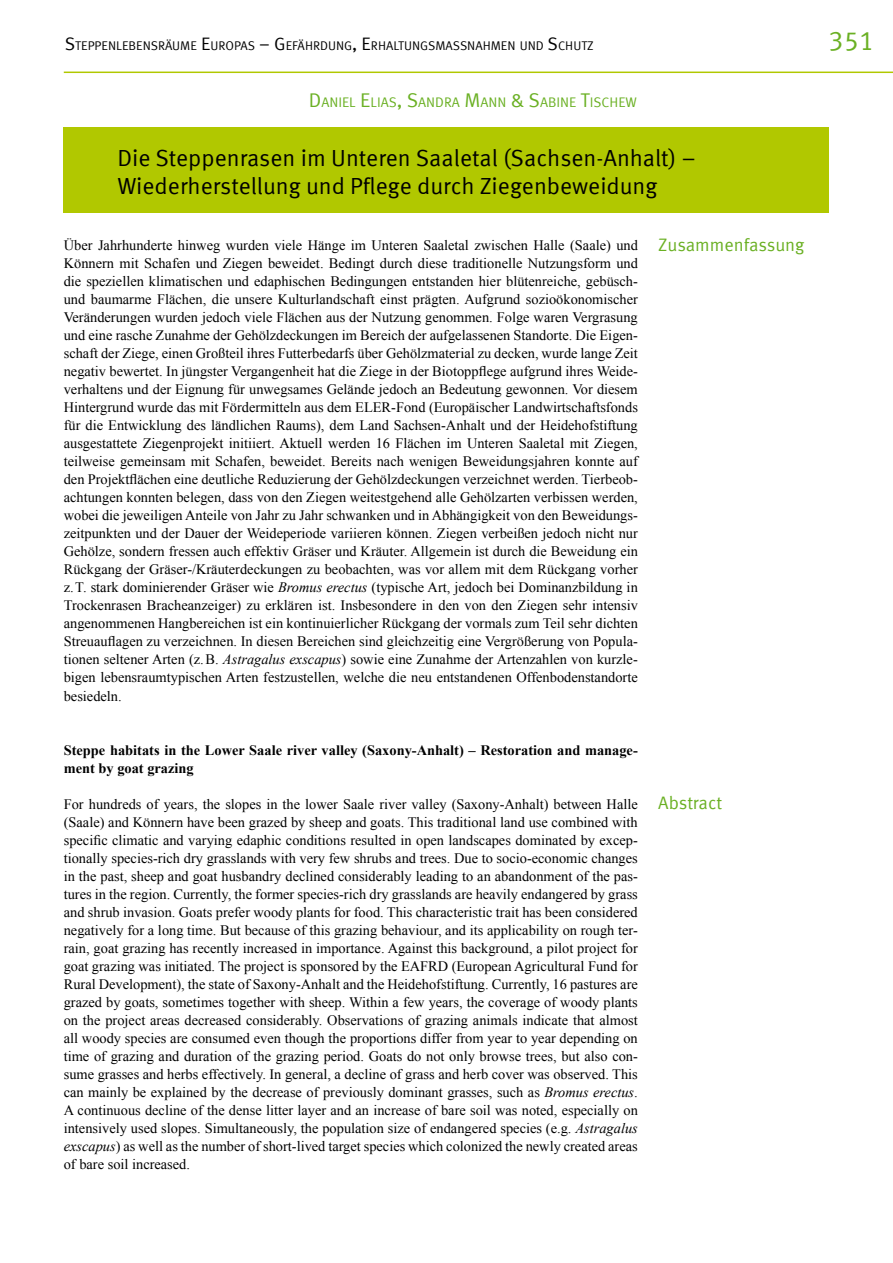
<style>
.page{position:relative;width:893px;height:1263px;background:#fff}
.page>*{position:absolute;margin:0;border:0;box-sizing:border-box;transform-origin:0 0}
.t1{font:27px "Meta Offc Pro Norm";color:#6ab023}
.t2{font:23.25px/27.9px "Meta Offc Pro Norm";color:#000}
.t3{font:18px "Meta Offc Pro Norm";letter-spacing:-.005em;color:#6ab023}
.t4{font:14.4px/18px "Times New Roman";color:#000;text-align:justify}
.t5{font:700 14.4px/18px "Times New Roman";color:#000}
.t6{font:13.8px "Meta Offc Pro Norm";color:#6ab023}
.t7{font:12.6px "Meta Offc Pro Norm";color:#000}
.s1{font-size:18px}
.s2{font-size:19.8px}
.s3{font-style:italic}
</style>
<div class="page">
<hr style="left:64px;top:72px;width:829px;height:1px;background:#b1c800">
<div style="left:64px;top:128px;width:765px;height:85px;background:#b1c800"></div>
<p class="t7" style="left:65px;top:36px;width:530px"><span class="s1">S</span>TEPPENLEBENSRÄUME <span class="s1">E</span>UROPAS <span class="s1">– G</span>EFÄHRDUNG<span class="s1">, E</span>RHALTUNGSMASSNAHMEN UND <span class="s1">S</span>CHUTZ</p>
<h1 class="t1" style="left:828px;top:20px;width:48px">351</h1>
<p class="t6" style="left:309px;top:91px;width:329px"><span class="s2">D</span>ANI EL <span class="s2">E</span>LIAS<span class="s2">, S</span>ANDRA <span class="s2">M</span>ANN <span class="s2">&amp; S</span>ABI NE <span class="s2">T</span>ISCHEW</p>
<h2 class="t2" style="left:117px;top:142px;width:580px">Die Steppenrasen im Unteren Saaletal (Sachsen-Anhalt) –<br>Wiederherstellung und Pflege durch Ziegenbeweidung</h2>
<p class="t4" style="left:64px;top:236px;width:576px">Über Jahrhunderte hinweg wurden viele Hänge im Unteren Saaletal zwischen Halle (Saale) und Könnern mit Schafen und Ziegen beweidet. Bedingt durch diese traditionelle Nutzungsform und die speziellen klimatischen und edaphischen Bedingungen entstanden hier blütenreiche, gebüsch&shy;und baumarme Flächen, die unsere Kulturlandschaft einst prägten. Aufgrund sozioökonomischer Veränderungen wurden jedoch viele Flächen aus der Nutzung genommen. Folge waren Vergrasung und eine rasche Zunahme der Gehölzdeckungen im Bereich der aufgelassenen Standorte. Die Eigen&shy;schaft der Ziege, einen Großteil ihres Futterbedarfs über Gehölzmaterial zu decken, wurde lange Zeit negativ bewertet. In jüngster Vergangenheit hat die Ziege in der Biotoppflege aufgrund ihres Weide&shy;verhaltens und der Eignung für unwegsames Gelände jedoch an Bedeutung gewonnen. Vor diesem Hintergrund wurde das mit Fördermitteln aus dem ELER-Fond (Europäischer Landwirtschaftsfonds für die Entwicklung des ländlichen Raums), dem Land Sachsen-Anhalt und der Heidehofstiftung ausgestattete Ziegenprojekt initiiert. Aktuell werden 16 Flächen im Unteren Saaletal mit Ziegen, teilweise gemeinsam mit Schafen, beweidet. Bereits nach wenigen Beweidungsjahren konnte auf den Projektflächen eine deutliche Reduzierung der Gehölzdeckungen verzeichnet werden. Tierbeob&shy;achtungen konnten belegen, dass von den Ziegen weitestgehend alle Gehölzarten verbissen werden, wobei die jeweiligen Anteile von Jahr zu Jahr schwanken und in Abhängigkeit von den Beweidungs&shy;zeitpunkten und der Dauer der Weideperiode variieren können. Ziegen verbeißen jedoch nicht nur Gehölze, sondern fressen auch effektiv Gräser und Kräuter. Allgemein ist durch die Beweidung ein Rückgang der Gräser-/Kräuterdeckungen zu beobachten, was vor allem mit dem Rückgang vorher z.T. stark dominierender Gräser wie <span class="s3">Bromus erectus</span> (typische Art, jedoch bei Dominanzbildung in Trockenrasen Bracheanzeiger) zu erklären ist. Insbesondere in den von den Ziegen sehr intensiv angenommenen Hangbereichen ist ein kontinuierlicher Rückgang der vormals zum Teil sehr dichten Streuauflagen zu verzeichnen. In diesen Bereichen sind gleichzeitig eine Vergrößerung von Popula&shy;tionen seltener Arten (z.B. <span class="s3">Astragalus exscapus</span>) sowie eine Zunahme der Artenzahlen von kurzle&shy;bigen lebensraumtypischen Arten festzustellen, welche die neu entstandenen Offenbodenstandorte besiedeln.</p>
<p class="t5" style="left:64px;top:740px;width:576px">Steppe habitats in the Lower Saale river valley (Saxony-Anhalt) – Restoration and manage&shy;ment by goat grazing</p>
<p class="t4" style="left:64px;top:794px;width:576px">For hundreds of years, the slopes in the lower Saale river valley (Saxony-Anhalt) between Halle (Saale) and Könnern have been grazed by sheep and goats. This traditional land use combined with specific climatic and varying edaphic conditions resulted in open landscapes dominated by excep&shy;tionally species-rich dry grasslands with very few shrubs and trees. Due to socio-economic changes in the past, sheep and goat husbandry declined considerably leading to an abandonment of the pas&shy;tures in the region. Currently, the former species-rich dry grasslands are heavily endangered by grass and shrub invasion. Goats prefer woody plants for food. This characteristic trait has been considered negatively for a long time. But because of this grazing behaviour, and its applicability on rough ter&shy;rain, goat grazing has recently increased in importance. Against this background, a pilot project for goat grazing was initiated. The project is sponsored by the EAFRD (European Agricultural Fund for Rural Development), the state of Saxony-Anhalt and the Heidehofstiftung. Currently, 16 pastures are grazed by goats, sometimes together with sheep. Within a few years, the coverage of woody plants on the project areas decreased considerably. Observations of grazing animals indicate that almost all woody species are consumed even though the proportions differ from year to year depending on time of grazing and duration of the grazing period. Goats do not only browse trees, but also con&shy;sume grasses and herbs effectively. In general, a decline of grass and herb cover was observed. This can mainly be explained by the decrease of previously dominant grasses, such as <span class="s3">Bromus erectus</span>.<br>A continuous decline of the dense litter layer and an increase of bare soil was noted, especially on intensively used slopes. Simultaneously, the population size of endangered species (e.g. <span class="s3">Astragalus exscapus</span>) as well as the number of short-lived target species which colonized the newly created areas of bare soil increased.</p>
<p class="t3" style="left:658px;top:231px;width:148px">Zusammenfassung</p>
<p class="t3" style="left:658px;top:789px;width:66px">Abstract</p>
</div>
